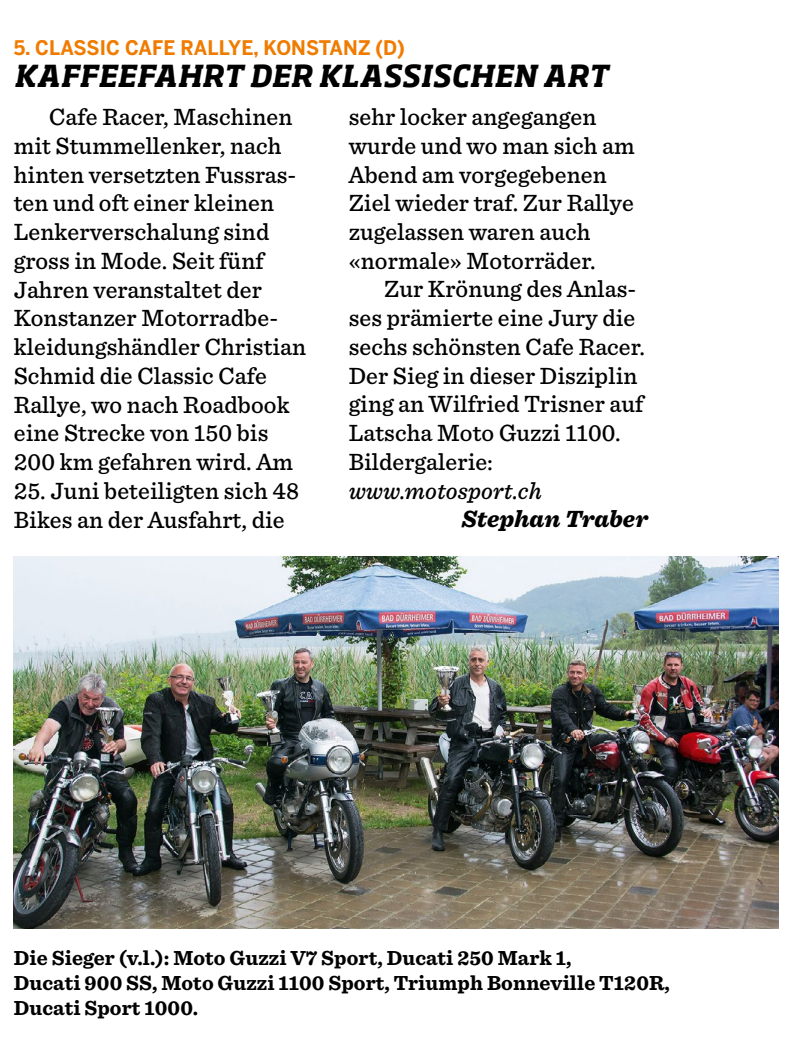
<style>
.page{position:relative;width:808px;height:1063px;background:#fff}
.page>*{position:absolute;margin:0;border:0;box-sizing:border-box;transform-origin:0 0}
.t1{font:italic 700 30px "Soho Pro";letter-spacing:.025em;color:#000;scale:.95 1}
.t2{font:500 24.5px/28.8px "Sentinel";letter-spacing:.005em;color:#000}
.t3{font:italic 500 24.5px "Sentinel";letter-spacing:.005em;color:#000}
.t4{font:italic 900 24.5px "Sentinel";letter-spacing:.005em;color:#000}
.t5{font:700 21.25px/25px "Sentinel";letter-spacing:.005em;color:#000}
.t6{font:700 20px "Benton Sans";letter-spacing:.005em;color:#ef7c00;scale:.95 1}
</style>
<div class="page">
<img style="left:14px;top:556px;width:765px;height:372px">
<p class="t6" style="left:14px;top:36px;width:413px">5. CLASSIC CAFE RALLYE, KONSTANZ (D)</p>
<p class="t1" style="left:14px;top:54px;width:627px">KAFFEEFAHRT DER KLASSISCHEN ART</p>
<p class="t2" style="left:14px;top:101px;width:294px;text-indent:35px">Cafe Racer, Maschinen mit Stummellenker, nach hinten versetzten Fussras&shy;ten und oft einer kleinen<br>Lenkerverschalung sind gross in Mode. Seit fünf<br>Jahren veranstaltet der<br>Konstanzer Motorradbe&shy;kleidungshändler Christian<br>Schmid die Classic Cafe<br>Rallye, wo nach Roadbook eine Strecke von 150 bis<br>200 km gefahren wird. Am</p>
<p class="t2" style="left:14px;top:475px;width:287px">25. Juni beteiligten sich 48<br>Bikes an der Ausfahrt, die</p>
<p class="t2" style="left:349px;top:101px;width:288px">sehr locker angegangen wurde und wo man sich am<br>Abend am vorgegebenen<br>Ziel wieder traf. Zur Rallye zugelassen waren auch «normale» Motorräder.</p>
<p class="t2" style="left:349px;top:274px;width:298px;text-indent:35px">Zur Krönung des Anlas&shy;ses prämierte eine Jury die sechs schönsten Cafe Racer.<br>Der Sieg in dieser Disziplin ging an Wilfried Trisner auf<br>Latscha Moto Guzzi 1100.<br>Bildergalerie:</p>
<p class="t3" style="left:349px;top:472px;width:195px">www.motosport.ch</p>
<p class="t4" style="left:462px;top:500px;width:188px">Stephan Traber</p>
<p class="t5" style="left:14px;top:944px;width:657px">Die Sieger (v.l.): Moto Guzzi V7 Sport, Ducati 250 Mark 1,<br>Ducati 900 SS, Moto Guzzi 1100 Sport, Triumph Bonneville T120R,<br>Ducati Sport 1000.</p>
</div>
